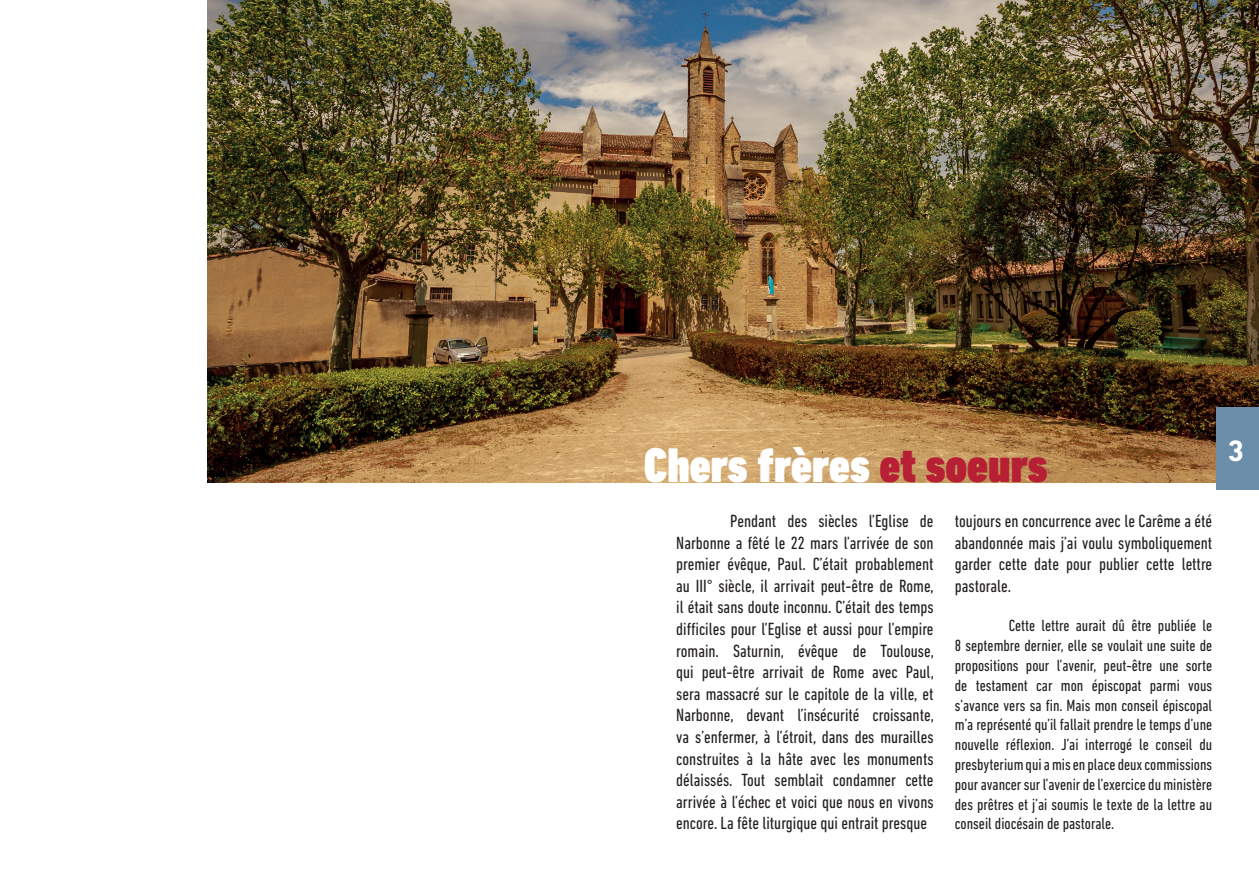
<style>
.page{position:relative;width:1259px;height:893px;background:#fff}
.page>*{position:absolute;margin:0;border:0;box-sizing:border-box;transform-origin:0 0}
.t1{font:900 condensed 49.5px "DIN Next LT Pro";color:#fff}
.t2{font:700 30px "DIN Next LT Pro";color:#fff}
.t3{font:condensed 18px/21.6px "DIN Next LT Pro";color:#231f20;text-align:justify}
.t4{font:condensed 16.5px/19.8px "DIN Next LT Pro";color:#231f20;text-align:justify}
.s1{color:#b71f34}
</style>
<div class="page">
<img style="left:207px;top:0;width:1052px;height:483px">
<div style="left:1216px;top:407px;width:43px;height:83px;background:#6b8faa"></div>
<p class="t1" style="left:643px;top:436px;width:405px">Chers frères <span class="s1">et soeurs</span></p>
<p class="t3" style="left:676px;top:510px;width:259px;text-indent:54px">Pendant des siècles l’Eglise de Narbonne a fêté le 22 mars l’arrivée de son premier évêque, Paul. C’était probablement au III° siècle, il arrivait peut-être de Rome, il était sans doute inconnu. C’était des temps difficiles pour l’Eglise et aussi pour l’empire romain. Saturnin, évêque de Toulouse, qui peut-être arrivait de Rome avec Paul, sera massacré sur le capitole de la ville, et Narbonne, devant l’insécurité croissante, va s’enfermer, à l’étroit, dans des murailles construites à la hâte avec les monuments délaissés. Tout semblait condamner cette arrivée à l’échec et voici que nous en vivons encore. La fête liturgique qui entrait presque</p>
<p class="t3" style="left:955px;top:510px;width:259px">toujours en concurrence avec le Carême a été abandonnée mais j’ai voulu symboliquement garder cette date pour publier cette lettre pastorale.</p>
<p class="t4" style="left:955px;top:616px;width:259px;text-indent:54px">Cette lettre aurait dû être publiée le 8 septembre dernier, elle se voulait une suite de propositions pour l’avenir, peut-être une sorte de testament car mon épiscopat parmi vous s’avance vers sa fin. Mais mon conseil épiscopal m’a représenté qu’il fallait prendre le temps d’une nouvelle réflexion. J’ai interrogé le conseil du presbyterium qui a mis en place deux commissions pour avancer sur l’avenir de l’exercice du ministère des prêtres et j’ai soumis le texte de la lettre au conseil diocésain de pastorale.</p>
<p class="t2" style="left:1227px;top:433px;width:18px">3</p>
</div>
